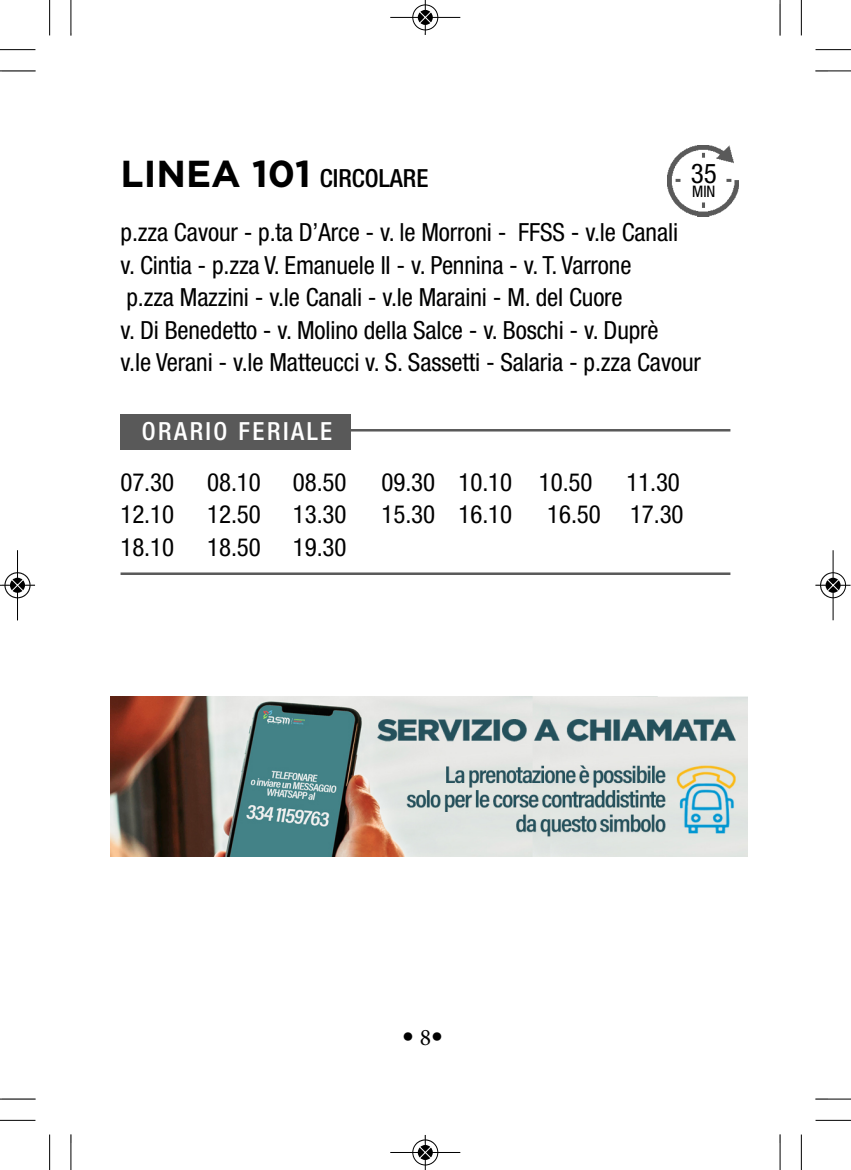
<style>
.page{position:relative;width:851px;height:1170px;background:#fff}
.page>*{position:absolute;margin:0;border:0;box-sizing:border-box;transform-origin:0 0}
.t1{font:condensed 27.25px "Helvetica Neue LT Std";color:#000}
.t2{font:condensed 25px/32.5px "Helvetica Neue LT Std";letter-spacing:-.005em;color:#000}
.t3{font:500 condensed 25px "Helvetica Neue LT Std";letter-spacing:.1em;color:#fff}
.t4{font:500 condensed 23.75px "Helvetica Neue LT Std";color:#000}
.t5{font:condensed 16px "Helvetica Neue LT Std";color:#000}
.s1{font-family:"Gotham";font-weight:700;font-stretch:normal;font-size:37.5px}
.s2{font-weight:500}
.s3{font-family:"Minion Pro";font-weight:400;font-stretch:normal}
</style>
<div class="page">
<img style="left:667px;top:145px;width:71px;height:71px">
<div style="left:120px;top:414px;width:231px;height:35px;background:#595959"></div>
<hr style="left:346px;top:429px;width:384px;height:2px;background:#595959">
<hr style="left:120px;top:572px;width:610px;height:3px;background:#595959">
<div style="left:9px;top:577px;width:16px;height:16px;background:#f8f8f8;border-radius:50%"></div>
<hr style="left:70px;top:0;width:1px;height:35px;background:#000">
<hr style="left:0;top:70px;width:35px;height:1px;background:#000">
<hr style="left:779px;top:0;width:1px;height:35px;background:#000">
<hr style="left:815px;top:70px;width:35px;height:1px;background:#000">
<hr style="left:70px;top:1134px;width:1px;height:35px;background:#000">
<hr style="left:0;top:1098px;width:35px;height:1px;background:#000">
<hr style="left:779px;top:1134px;width:1px;height:35px;background:#000">
<hr style="left:815px;top:1098px;width:35px;height:1px;background:#000">
<hr style="left:49px;top:0;width:1px;height:35px;background:#000">
<hr style="left:0;top:49px;width:35px;height:1px;background:#000">
<hr style="left:800px;top:0;width:1px;height:35px;background:#000">
<hr style="left:815px;top:49px;width:35px;height:1px;background:#000">
<hr style="left:49px;top:1134px;width:1px;height:35px;background:#000">
<hr style="left:0;top:1119px;width:35px;height:1px;background:#000">
<hr style="left:800px;top:1134px;width:1px;height:35px;background:#000">
<hr style="left:815px;top:1119px;width:35px;height:1px;background:#000">
<div style="left:412px;top:4px;width:26px;height:27px;border:2px solid #fff;border-radius:50%"></div>
<svg style="left:417px;top:9px;width:16px;height:16px"></svg>
<hr style="left:390px;top:17px;width:70px;height:1px;background:#000">
<hr style="left:425px;top:0;width:1px;height:35px;background:#000">
<div style="left:412px;top:5px;width:26px;height:25px;border:1px solid #000;border-radius:50%"></div>
<svg style="left:418px;top:10px;width:14px;height:15px"></svg>
<svg style="left:419px;top:11px;width:12px;height:13px"></svg>
<div style="left:412px;top:1138px;width:26px;height:27px;border:2px solid #fff;border-radius:50%"></div>
<hr style="left:390px;top:1151px;width:70px;height:1px;background:#000">
<hr style="left:425px;top:1134px;width:1px;height:35px;background:#000">
<div style="left:412px;top:1139px;width:26px;height:26px;border:1px solid #000;border-radius:50%"></div>
<div style="left:418px;top:1144px;width:14px;height:15px;background:#000;border-radius:50%"></div>
<svg style="left:412px;top:1134px;width:26px;height:24px"></svg>
<div style="left:4px;top:572px;width:27px;height:26px;border:2px solid #fff;border-radius:50%"></div>
<svg style="left:9px;top:577px;width:17px;height:16px"></svg>
<hr style="left:17px;top:550px;width:1px;height:70px;background:#000">
<hr style="left:0;top:584px;width:35px;height:1px;background:#000">
<div style="left:5px;top:572px;width:25px;height:26px;border:1px solid #000;border-radius:50%"></div>
<svg style="left:10px;top:577px;width:15px;height:15px"></svg>
<svg style="left:11px;top:579px;width:13px;height:12px"></svg>
<div style="left:819px;top:572px;width:27px;height:26px;border:2px solid #fff;border-radius:50%"></div>
<hr style="left:832px;top:550px;width:1px;height:70px;background:#000">
<hr style="left:815px;top:584px;width:35px;height:1px;background:#000">
<div style="left:820px;top:572px;width:25px;height:26px;border:1px solid #000;border-radius:50%"></div>
<svg style="left:815px;top:572px;width:24px;height:26px"></svg>
<img style="left:111px;top:697px;width:636px;height:159px">
<p class="t2" style="left:120px;top:154px;width:559px;line-height:53.8px"><span class="s1">LINEA 101</span> <span class="s2">CIRCOLARE<br></span>p.zza Cavour - p.ta D’Arce - v. le Morroni - FFSS - v.le Canali</p>
<p class="t2" style="left:120px;top:251px;width:582px">v. Cintia - p.zza V. Emanuele II - v. Pennina - v. T. Varrone<br>p.zza Mazzini - v.le Canali - v.le Maraini - M. del Cuore<br>v. Di Benedetto - v. Molino della Salce - v. Boschi - v. Duprè<br>v.le Verani - v.le Matteucci v. S. Sassetti - Salaria - p.zza Cavour</p>
<p class="t1" style="left:690px;top:163px;width:28px">35</p>
<p class="t5" style="left:692px;top:185px;width:25px">MIN</p>
<p class="t3" style="left:142px;top:421px;width:192px">ORARIO FERIALE</p>
<p class="t2" style="left:120px;top:467px;width:55px">07.30</p>
<p class="t2" style="left:207px;top:467px;width:55px">08.10</p>
<p class="t2" style="left:293px;top:467px;width:55px">08.50</p>
<p class="t2" style="left:381px;top:467px;width:212px">09.30 10.10 10.50</p>
<p class="t2" style="left:626px;top:467px;width:55px">11.30</p>
<p class="t2" style="left:120px;top:500px;width:55px">12.10</p>
<p class="t2" style="left:207px;top:500px;width:55px">12.50</p>
<p class="t2" style="left:293px;top:500px;width:55px">13.30</p>
<p class="t2" style="left:381px;top:500px;width:132px">15.30 16.10</p>
<p class="t2" style="left:547px;top:500px;width:138px">16.50 17.30</p>
<p class="t2" style="left:120px;top:532px;width:55px">18.10</p>
<p class="t2" style="left:207px;top:532px;width:55px">18.50</p>
<p class="t2" style="left:293px;top:532px;width:55px">19.30</p>
<p class="t4" style="left:402px;top:1028px;width:42px">• <span class="s3">8</span>•</p>
</div>
